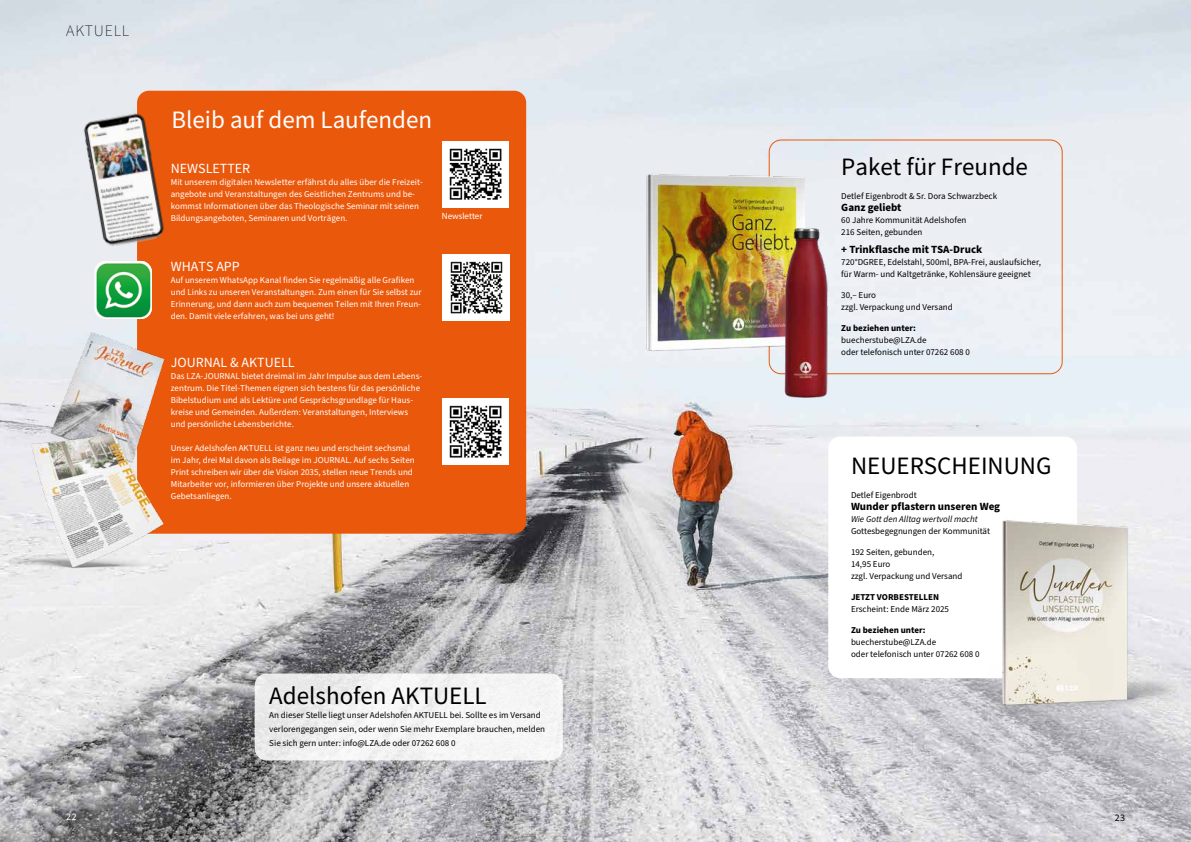
<style>
.page{position:relative;width:1191px;height:842px;background:#fff}
.page>*{position:absolute;margin:0;border:0;box-sizing:border-box;transform-origin:0 0}
.t1{font:25px "Source Sans Pro";color:#000}
.t2{font:25px "Source Sans Pro";color:#fff}
.t3{font:200 16px "Source Sans Pro";letter-spacing:.05em;color:#000}
.t4{font:14px "Source Sans Pro";color:#fff}
.t5{font:700 11px "Source Sans Pro";color:#000}
.t6{font:10px "Source Sans Pro";color:#fff}
.t7{font:10px "Source Sans Pro";color:#000}
.t8{font:9px/12px "Source Sans Pro";color:#fff}
.t9{font:9px/12px "Source Sans Pro";color:#000}
.t10{font:700 9px "Source Sans Pro";color:#000}
.t11{font:italic 9px "Source Sans Pro";color:#000}
.t12{font:9px "Myriad Pro";color:#fff}
</style>
<div class="page">
<img style="left:0;top:0;width:1191px;height:842px">
<div style="left:137px;top:91px;width:389px;height:443px;background:#ea580c;border-radius:12px"></div>
<img style="left:443px;top:141px;width:66px;height:66px">
<div style="left:442px;top:399px;width:67px;height:66px;background:#fff"></div>
<img style="left:449px;top:405px;width:53px;height:53px">
<div style="left:768px;top:139px;width:294px;height:235px;border:1px solid #ea580c;border-radius:12px"></div>
<div style="left:828px;top:437px;width:249px;height:241px;background:#fff;border-radius:12px"></div>
<div style="left:255px;top:673px;width:308px;height:87px;background:linear-gradient(to right,#ebebec,#f8f8f9);border-radius:12px"></div>
<img style="left:443px;top:254px;width:66px;height:66px">
<img style="left:94px;top:261px;width:58px;height:58px">
<img style="left:46px;top:328px;width:119px;height:86px">
<img style="left:78px;top:105px;width:86px;height:147px">
<img style="left:629px;top:164px;width:176px;height:195px">
<img style="left:782px;top:220px;width:50px;height:182px">
<img style="left:986px;top:500px;width:205px;height:242px">
<img style="left:10px;top:414px;width:166px;height:165px">
<h2 class="t3" style="left:66px;top:20px;width:65px">AKTUELL</h2>
<h1 class="t2" style="left:171px;top:103px;width:262px">Bleib auf dem Laufenden</h1>
<h3 class="t4" style="left:171px;top:159px;width:81px">NEWSLETTER</h3>
<p class="t8" style="left:171px;top:176px;width:254px">Mit unserem digitalen Newsletter erfährst du alles über die Freizeit&shy;angebote und Veranstaltungen des Geistlichen Zentrums und be&shy;kommst Informationen über das Theologische Seminar mit seinen Bildungsangeboten, Seminaren und Vorträgen.</p>
<h3 class="t4" style="left:171px;top:257px;width:71px">WHATS APP</h3>
<p class="t8" style="left:171px;top:275px;width:252px">Auf unserem WhatsApp Kanal finden Sie regelmäßig alle Grafiken und Links zu unseren Veranstaltungen. Zum einen für Sie selbst zur Erinnerung, und dann auch zum bequemen Teilen mit Ihren Freun&shy;den. Damit viele erfahren, was bei uns geht!</p>
<h3 class="t4" style="left:171px;top:353px;width:125px">JOURNAL &amp; AKTUELL</h3>
<p class="t8" style="left:171px;top:371px;width:253px">Das LZA-JOURNAL bietet dreimal im Jahr Impulse aus dem Lebens&shy;zentrum. Die Titel-Themen eignen sich bestens für das persönliche Bibelstudium und als Lektüre und Gesprächsgrundlage für Haus&shy;kreise und Gemeinden. Außerdem: Veranstaltungen, Interviews und persönliche Lebensberichte.</p>
<p class="t8" style="left:171px;top:443px;width:245px">Unser Adelshofen AKTUELL ist ganz neu und erscheint sechsmal im Jahr, drei Mal davon als Beilage im JOURNAL. Auf sechs Seiten Print schreiben wir über die Vision 2035, stellen neue Trends und Mitarbeiter vor, informieren über Projekte und unsere aktuellen Gebetsanliegen.</p>
<p class="t12" style="left:442px;top:210px;width:42px">Newsletter</p>
<h1 class="t1" style="left:269px;top:679px;width:219px">Adelshofen AKTUELL</h1>
<p class="t9" style="left:269px;top:708px;width:277px;line-height:14px">An dieser Stelle liegt unser Adelshofen AKTUELL bei. Sollte es im Versand verlorengegangen sein, oder wenn Sie mehr Exemplare brauchen, melden<br>Sie sich gern unter: info@LZA.de oder 07262 608 0</p>
<h1 class="t1" style="left:841px;top:150px;width:188px">Paket für Freunde</h1>
<p class="t9" style="left:841px;top:190px;width:157px">Detlef Eigenbrodt &amp; Sr. Dora Schwarzbeck</p>
<p class="t5" style="left:841px;top:200px;width:62px">Ganz geliebt</p>
<p class="t9" style="left:841px;top:214px;width:127px">60 Jahre Kommunität Adelshofen<br>216 Seiten, gebunden</p>
<p class="t5" style="left:841px;top:242px;width:142px">+ Trinkflasche mit TSA-Druck</p>
<p class="t9" style="left:841px;top:256px;width:201px">720°DGREE, Edelstahl, 500ml, BPA-Frei, auslaufsicher, für Warm- und Kaltgetränke, Kohlensäure geeignet</p>
<p class="t9" style="left:841px;top:289px;width:113px">30,– Euro<br>zzgl. Verpackung und Versand</p>
<p class="t10" style="left:841px;top:322px;width:76px">Zu beziehen unter:</p>
<p class="t9" style="left:841px;top:334px;width:130px">buecherstube@LZA.de<br>oder telefonisch unter 07262 608 0</p>
<h1 class="t1" style="left:851px;top:449px;width:202px">NEUERSCHEINUNG</h1>
<p class="t9" style="left:851px;top:489px;width:67px">Detlef Eigenbrodt</p>
<p class="t5" style="left:851px;top:499px;width:151px">Wunder pflastern unseren Weg</p>
<p class="t11" style="left:851px;top:513px;width:128px">Wie Gott den Alltag wertvoll macht</p>
<p class="t9" style="left:851px;top:525px;width:141px">Gottesbegegnungen der Kommunität</p>
<p class="t9" style="left:851px;top:546px;width:113px">192 Seiten, gebunden,<br>14,95 Euro<br>zzgl. Verpackung und Versand</p>
<p class="t10" style="left:851px;top:591px;width:90px">JETZT VORBESTELLEN</p>
<p class="t9" style="left:851px;top:603px;width:100px">Erscheint: Ende März 2025</p>
<p class="t10" style="left:851px;top:624px;width:76px">Zu beziehen unter:</p>
<p class="t9" style="left:851px;top:636px;width:130px">buecherstube@LZA.de<br>oder telefonisch unter 07262 608 0</p>
<p class="t6" style="left:66px;top:810px;width:12px">22</p>
<p class="t7" style="left:1114px;top:811px;width:12px">23</p>
</div>
